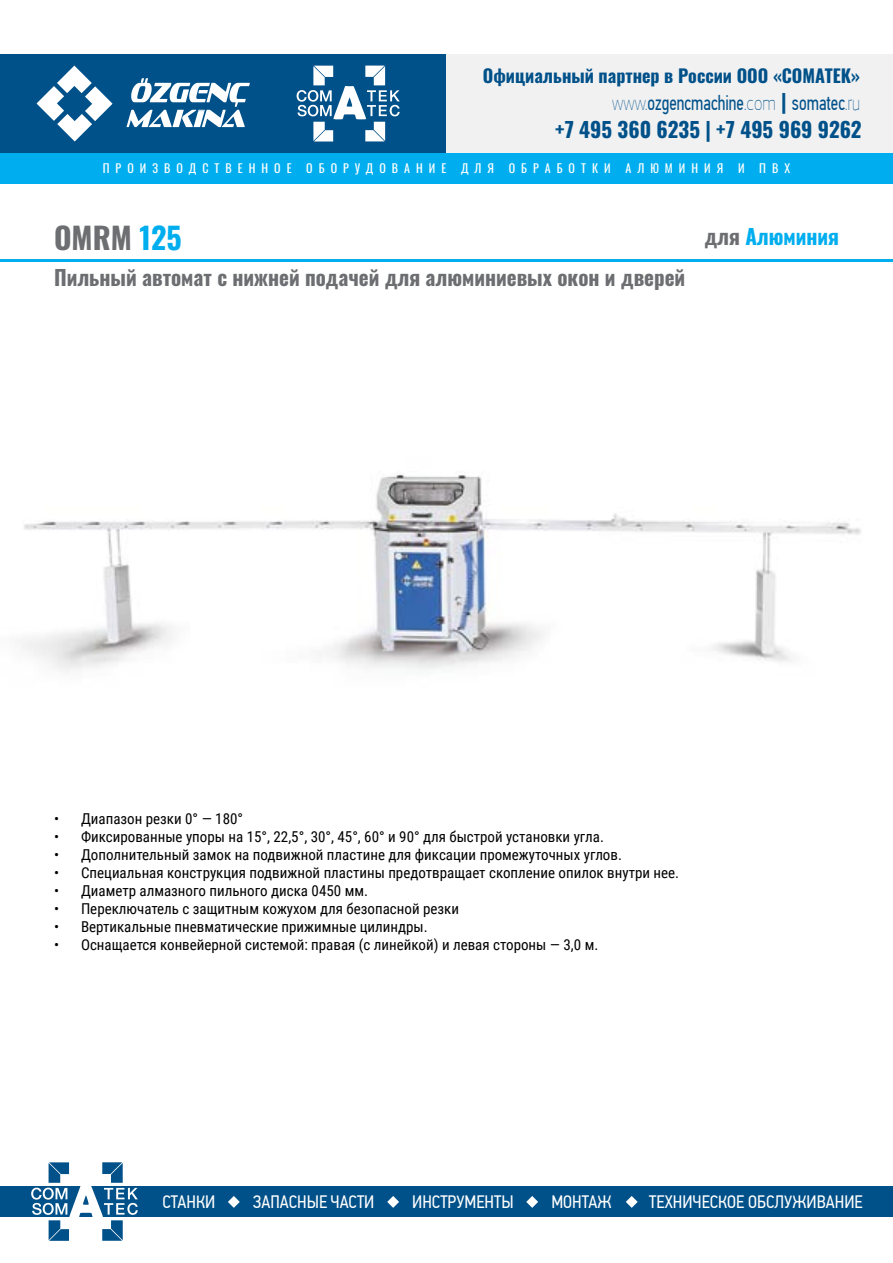
<style>
.page{position:relative;width:893px;height:1263px;background:#fff}
.page>*{position:absolute;margin:0;border:0;box-sizing:border-box;transform-origin:0 0}
.t1{font:700 30px "Oswald";color:#6d6e71}
.t2{font:700 21px "Oswald";color:#6d6e71}
.t3{font:21px "PF Din Text Cond Pro";color:#005189;scale:.84 1}
.t4{font:700 21px "Oswald";color:#005189}
.t5{font:700 21px "Oswald";color:#00aeef}
.t6{font:18px "PF Din Text Cond Pro";color:#fff}
.t7{font:700 18px "Oswald";color:#005189}
.t8{font:15px "Roboto Condensed";color:#000}
.t9{font:12px "Oswald";letter-spacing:.5em;color:#fff}
.s1{font-family:"PF Agora Sans Pro X Thin"}
.s2{font-family:"Oswald";font-weight:700}
.s3{color:#00aeef}
.s4{color:#6d6e71}
</style>
<div class="page">
<div style="left:0;top:1186px;width:893px;height:31px;background:#005189"></div>
<div style="left:0;top:54px;width:446px;height:99px;background:#005189"></div>
<div style="left:446px;top:54px;width:447px;height:99px;background:#f1f1f2"></div>
<svg style="left:37px;top:66px;width:76px;height:75px"></svg>
<svg style="left:127px;top:78px;width:123px;height:49px"></svg>
<svg style="left:297px;top:66px;width:103px;height:75px"></svg>
<svg style="left:228px;top:1196px;width:12px;height:12px"></svg>
<svg style="left:387px;top:1196px;width:12px;height:12px"></svg>
<svg style="left:526px;top:1196px;width:12px;height:12px"></svg>
<svg style="left:626px;top:1196px;width:12px;height:12px"></svg>
<svg style="left:31px;top:1162px;width:107px;height:79px"></svg>
<div style="left:0;top:153px;width:893px;height:30px;background:#00aeef"></div>
<hr style="left:0;top:259px;width:893px;height:3px;background:#00aeef">
<img style="left:22px;top:474px;width:839px;height:197px">
<p class="t7" style="left:483px;top:59px;width:379px">Официальный партнер в России ООО «СОМАТЕК»</p>
<h2 class="t3" style="left:612px;top:90px;width:297px"><span class="s1">www.</span>ozgencmachine<span class="s1">.com</span> <span class="s2">|</span> somatec<span class="s1">.ru</span></h2>
<h2 class="t4" style="left:555px;top:111px;width:308px">+7 495 360 6235 | +7 495 969 9262</h2>
<p class="t9" style="left:103px;top:157px;width:689px">ПРОИЗВОДСТВЕННОЕ ОБОРУДОВАНИЕ ДЛЯ ОБРАБОТКИ АЛЮМИНИЯ И ПВХ</p>
<h1 class="t1" style="left:54px;top:211px;width:129px">OMRM <span class="s3">125</span></h1>
<h2 class="t2" style="left:54px;top:258px;width:633px">Пильный автомат с нижней подачей для алюминиевых окон и дверей</h2>
<h2 class="t5" style="left:704px;top:217px;width:136px"><span class="s4">для</span> Алюминия</h2>
<p class="t8" style="left:54px;top:808px;width:191px">• Диапазон резки 0° — 180°</p>
<p class="t8" style="left:54px;top:826px;width:551px">• Фиксированные упоры на 15°, 22,5°, 30°, 45°, 60° и 90° для быстрой установки угла.</p>
<p class="t8" style="left:54px;top:844px;width:569px">• Дополнительный замок на подвижной пластине для фиксации промежуточных углов.</p>
<p class="t8" style="left:54px;top:862px;width:627px">• Специальная конструкция подвижной пластины предотвращает скопление опилок внутри нее.</p>
<p class="t8" style="left:54px;top:880px;width:315px">• Диаметр алмазного пильного диска 0450 мм.</p>
<p class="t8" style="left:54px;top:898px;width:407px">• Переключатель с защитным кожухом для безопасной резки</p>
<p class="t8" style="left:54px;top:916px;width:375px">• Вертикальные пневматические прижимные цилиндры.</p>
<p class="t8" style="left:54px;top:934px;width:546px">• Оснащается конвейерной системой: правая (с линейкой) и левая стороны — 3,0 м.</p>
<p class="t6" style="left:162px;top:1191px;width:54px">СТАНКИ</p>
<p class="t6" style="left:253px;top:1191px;width:123px">ЗАПАСНЫЕ ЧАСТИ</p>
<p class="t6" style="left:412px;top:1191px;width:103px">ИНСТРУМЕНТЫ</p>
<p class="t6" style="left:551px;top:1191px;width:62px">МОНТАЖ</p>
<p class="t6" style="left:649px;top:1191px;width:215px">ТЕХНИЧЕСКОЕ ОБСЛУЖИВАНИЕ</p>
</div>
